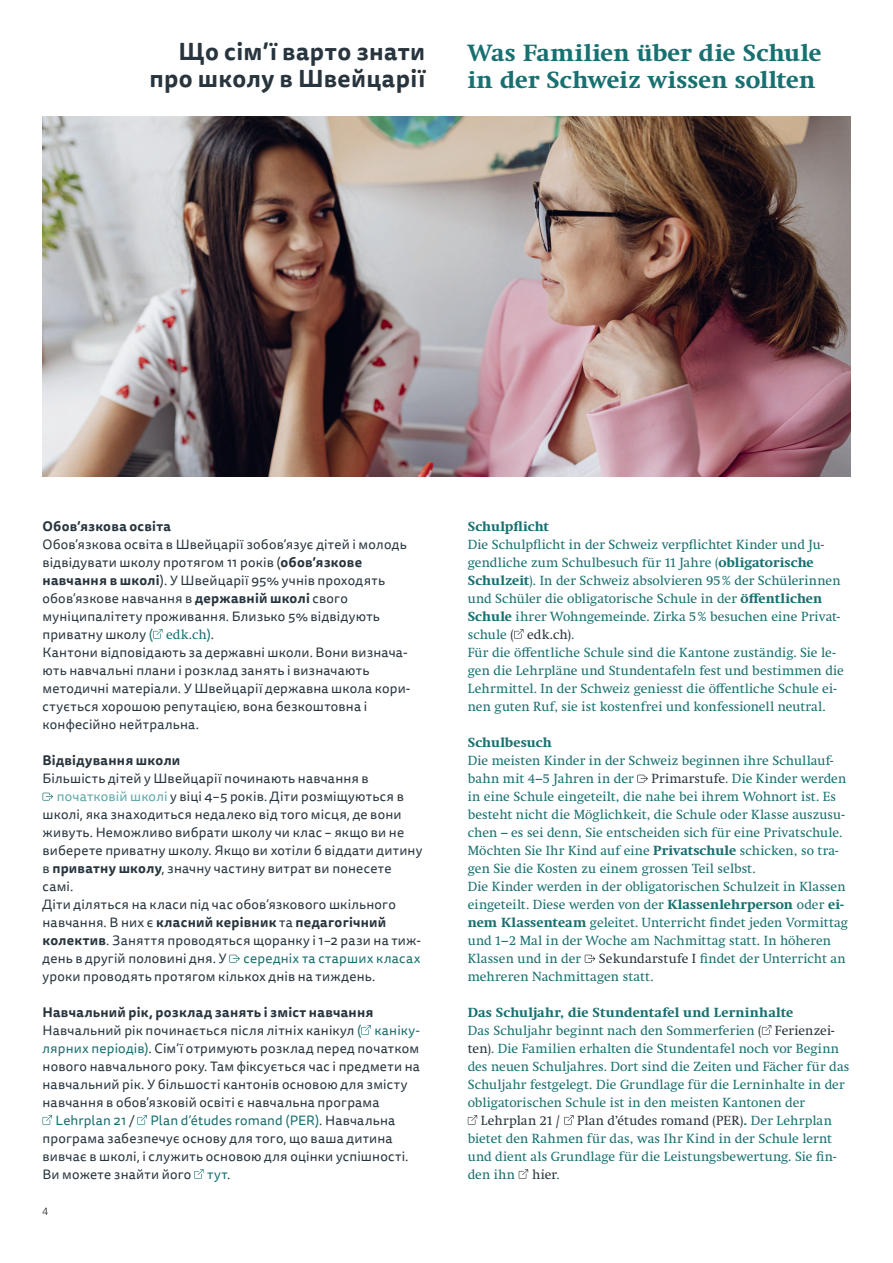
<style>
.page{position:relative;width:893px;height:1263px;background:#fff}
.page>*{position:absolute;margin:0;border:0;box-sizing:border-box;transform-origin:0 0}
.t1{font:700 24px/27px "Swift Neue LT Pro";letter-spacing:.01em;color:#197070}
.t2{font:700 24px/27px "Tisa Sans Pro";letter-spacing:.02em;color:#28353e;text-align:right}
.t3{font:13.5px/18px "Swift Neue LT Pro";letter-spacing:.01em;color:#197070}
.t4{font:13.5px/18px "Tisa Sans Pro";letter-spacing:.015em;color:#28353e}
.t5{font:700 13.5px "Tisa Sans Pro";letter-spacing:.015em;color:#28353e}
.t6{font:13.5px "Tisa Sans Pro";letter-spacing:.01em;color:#197070}
.t7{font:700 13.5px "Swift Neue LT Pro";letter-spacing:.005em;color:#197070}
.t8{font:13.5px "Swift Neue LT Pro";letter-spacing:.01em;color:#28353e}
.t9{font:300 10.5px "Univers LT Std";color:#231f20}
.s1{font-weight:700}
.s2{color:#197070}
.s3{font-family:"Swift Neue LT Pro";color:#197070}
.s4{color:#61a8aa}
.s5{font-weight:400}
.s6{color:#28353e}
</style>
<div class="page">
<svg style="left:514px;top:629px;width:9px;height:9px"></svg>
<svg style="left:637px;top:775px;width:11px;height:7px"></svg>
<svg style="left:585px;top:955px;width:10px;height:7px"></svg>
<svg style="left:762px;top:1025px;width:9px;height:9px"></svg>
<svg style="left:468px;top:1115px;width:9px;height:9px"></svg>
<svg style="left:564px;top:1115px;width:10px;height:9px"></svg>
<svg style="left:519px;top:1169px;width:9px;height:9px"></svg>
<img style="left:43px;top:116px;width:807px;height:360px">
<svg style="left:153px;top:629px;width:9px;height:9px"></svg>
<svg style="left:43px;top:793px;width:10px;height:7px"></svg>
<svg style="left:229px;top:955px;width:11px;height:7px"></svg>
<svg style="left:361px;top:1025px;width:10px;height:9px"></svg>
<svg style="left:43px;top:1115px;width:9px;height:9px"></svg>
<svg style="left:137px;top:1115px;width:10px;height:9px"></svg>
<svg style="left:194px;top:1169px;width:10px;height:9px"></svg>
<h1 class="t2" style="left:149px;top:38px;width:277px">Що сім’ї варто знати про школу в Швейцарії</h1>
<h1 class="t1" style="left:468px;top:39px;width:355px">Was Familien über die Schule in der Schweiz wissen sollten</h1>
<p class="t5" style="left:43px;top:516px;width:130px">Обов’язкова освіта</p>
<p class="t4" style="left:43px;top:535px;width:370px">Обов’язкова освіта в Швейцарії зобов’язує дітей і молодь відвідувати школу протягом 11 років (<span class="s1">обов’язкове навчання в школі</span>). У Швейцарії 95% учнів проходять обов’язкове навчання в <span class="s1">державній школі</span> свого муніципалітету проживання. Близько 5% відвідують приватну школу <span class="s2">(</span> <span class="s3">edk.ch</span><span class="s2">)</span>.<br>Кантони відповідають за державні школи. Вони визнача&shy;ють навчальні плани і розклад занять і визначають методичні матеріали. У Швейцарії державна школа кори&shy;стується хорошою репутацією, вона безкоштовна і конфесійно нейтральна.</p>
<p class="t5" style="left:43px;top:750px;width:139px">Відвідування школи</p>
<p class="t4" style="left:43px;top:769px;width:328px">Більшість дітей у Швейцарії починають навчання в</p>
<p class="t4" style="left:57px;top:787px;width:349px"><span class="s4">початковій школі</span> у віці 4–5 років. Діти розміщуються в</p>
<p class="t4" style="left:43px;top:805px;width:361px">школі, яка знаходиться недалеко від того місця, де вони</p>
<p class="t4" style="left:43px;top:823px;width:363px">живуть. Неможливо вибрати школу чи клас – якщо ви не</p>
<p class="t4" style="left:43px;top:841px;width:381px">виберете приватну школу. Якщо ви хотіли б віддати дитину</p>
<p class="t4" style="left:43px;top:859px;width:350px">в <span class="s1">приватну школу</span>, значну частину витрат ви понесете</p>
<p class="t4" style="left:43px;top:877px;width:32px">самі.</p>
<p class="t4" style="left:43px;top:895px;width:355px">Діти діляться на класи під час обов’язкового шкільного</p>
<p class="t5" style="left:43px;top:912px;width:345px"><span class="s5">навчання. В них є</span> класний керівник <span class="s5">та</span> педагогічний</p>
<p class="t4" style="left:43px;top:931px;width:380px"><span class="s1">колектив</span>. Заняття проводяться щоранку і 1–2 рази на тиж-</p>
<p class="t4" style="left:43px;top:949px;width:379px">день в другій половині дня. У <span class="s2">середніх та старших класах</span></p>
<p class="t4" style="left:43px;top:967px;width:334px">уроки проводять протягом кількох днів на тиждень.</p>
<p class="t5" style="left:43px;top:1002px;width:332px">Навчальний рік, розклад занять і зміст навчання</p>
<p class="t4" style="left:43px;top:1021px;width:379px">Навчальний рік починається після літніх канікул <span class="s2">( каніку-</span></p>
<p class="t4" style="left:43px;top:1039px;width:378px"><span class="s2">лярних періодів)</span>. Сім’ї отримують розклад перед початком</p>
<p class="t4" style="left:43px;top:1057px;width:379px">нового навчального року. Там фіксується час і предмети на</p>
<p class="t4" style="left:43px;top:1075px;width:366px">навчальний рік. У більшості кантонів основою для змісту</p>
<p class="t4" style="left:43px;top:1093px;width:339px">навчання в обов’язковій освіті є навчальна програма</p>
<p class="t6" style="left:56px;top:1111px;width:341px">Lehrplan 21 <span class="s6">/</span> Plan d’études romand (PER)<span class="s6">. Навчальна</span></p>
<p class="t4" style="left:43px;top:1129px;width:352px">програма забезпечує основу для того, що ваша дитина</p>
<p class="t4" style="left:43px;top:1147px;width:367px">вивчає в школі, і служить основою для оцінки успішності.</p>
<p class="t4" style="left:43px;top:1165px;width:189px">Ви можете знайти його <span class="s2">тут</span>.</p>
<p class="t9" style="left:43px;top:1204px;width:7px">4</p>
<p class="t7" style="left:468px;top:518px;width:83px">Schulpflicht</p>
<p class="t3" style="left:468px;top:535px;width:378px">Die Schulpflicht in der Schweiz verpflichtet Kinder und Ju&shy;gendliche zum Schulbesuch für 11 Jahre (<span class="s1">obligatorische Schulzeit</span>). In der Schweiz absolvieren 95% der Schülerinnen und Schüler die obligatorische Schule in der <span class="s1">öffentlichen Schule</span> ihrer Wohngemeinde. Zirka 5% besuchen eine Privat&shy;schule <span class="s6">( edk.ch)</span>.<br>Für die öffentliche Schule sind die Kantone zuständig. Sie le&shy;gen die Lehrpläne und Stundentafeln fest und bestimmen die Lehrmittel. In der Schweiz geniesst die öffentliche Schule ei&shy;nen guten Ruf, sie ist kostenfrei und konfessionell neutral.</p>
<p class="t7" style="left:468px;top:734px;width:85px">Schulbesuch</p>
<p class="t3" style="left:468px;top:751px;width:367px">Die meisten Kinder in der Schweiz beginnen ihre Schullauf&shy;bahn mit 4–5 Jahren in der</p>
<p class="t3" style="left:468px;top:769px;width:382px;text-indent:184px"><span class="s6">Primarstufe</span>. Die Kinder werden in eine Schule eingeteilt, die nahe bei ihrem Wohnort ist. Es besteht nicht die Möglichkeit, die Schule oder Klasse auszusu&shy;chen – es sei denn, Sie entscheiden sich für eine Privatschule.<br>Möchten Sie Ihr Kind auf eine <span class="s1">Privatschule</span> schicken, so tra&shy;gen Sie die Kosten zu einem grossen Teil selbst.<br>Die Kinder werden in der obligatorischen Schulzeit in Klassen eingeteilt. Diese werden von der <span class="s1">Klassenlehrperson</span> oder <span class="s1">ei&shy;nem Klassenteam</span> geleitet. Unterricht findet jeden Vormittag und 1– 2 Mal in der Woche am Nachmittag statt. In höheren Klassen und in der</p>
<p class="t3" style="left:468px;top:949px;width:379px;text-indent:131px"><span class="s6">Sekundarstufe I</span> findet der Unterricht an mehreren Nachmittagen statt.</p>
<p class="t3" style="left:468px;top:1003px;width:383px"><span class="s1">Das Schuljahr, die Stundentafel und Lerninhalte<br></span>Das Schuljahr beginnt nach den Sommerferien <span class="s6">( Ferienzei&shy;ten)</span>. Die Familien erhalten die Stundentafel noch vor Beginn des neuen Schuljahres. Dort sind die Zeiten und Fächer für das Schuljahr festgelegt. Die Grundlage für die Lerninhalte in der obligatorischen Schule ist in den meisten Kantonen der</p>
<p class="t8" style="left:481px;top:1112px;width:80px">Lehrplan 21 /</p>
<p class="t3" style="left:468px;top:1111px;width:370px;text-indent:109px"><span class="s6">Plan d’études romand (PER)</span><span class="s1">.</span> Der Lehrplan bietet den Rahmen für das, was Ihr Kind in der Schule lernt und dient als Grundlage für die Leistungsbewertung. Sie fin&shy;den ihn</p>
<p class="t8" style="left:532px;top:1166px;width:29px">hier<span class="s2">.</span></p>
</div>
